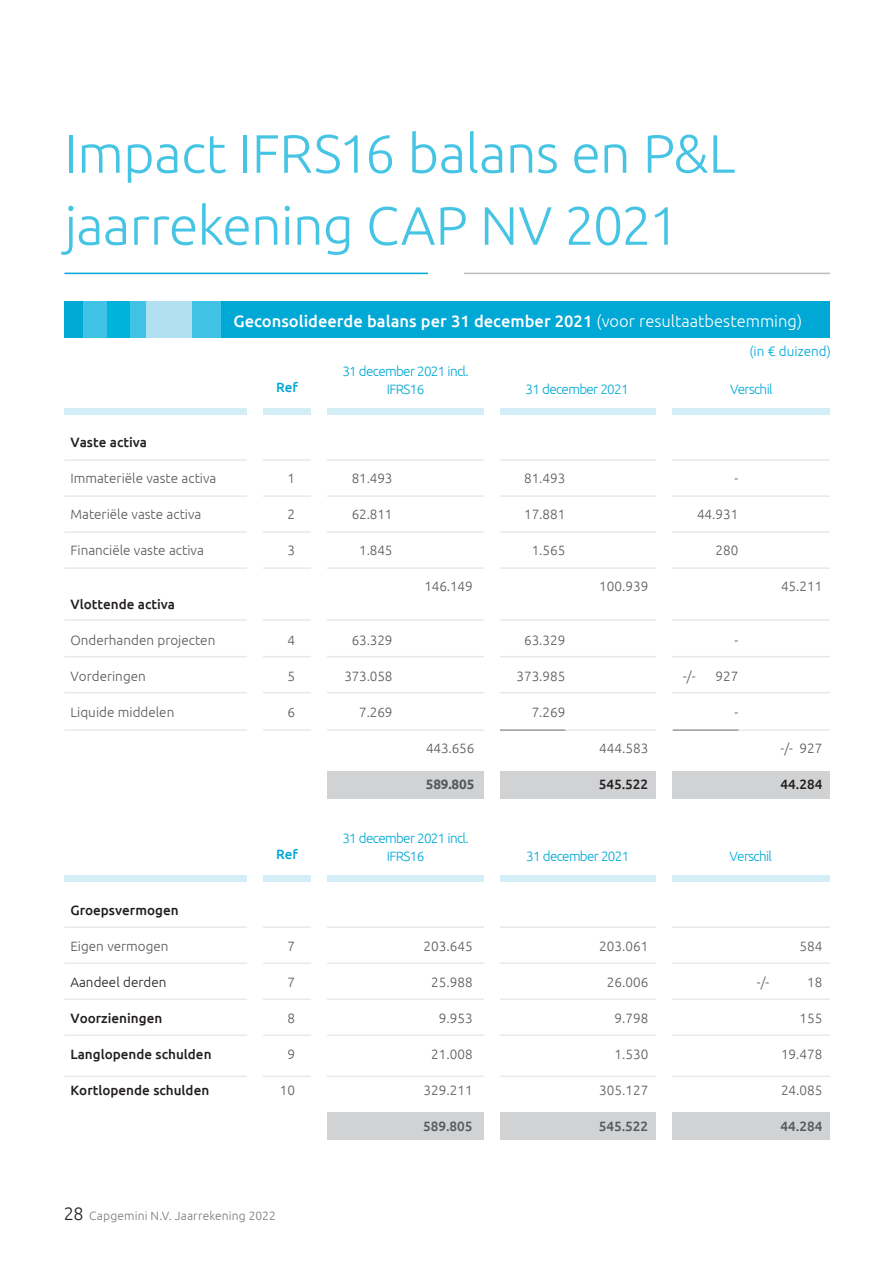
<style>
.page{position:relative;width:893px;height:1263px;background:#fff}
.page>*{position:absolute;margin:0;border:0;box-sizing:border-box;transform-origin:0 0}
.chapter-title2{font:300 54px/72px "Ubuntu";letter-spacing:-.015em;color:#46c4e4}
.Body-Text-Bullet-L1{font:500 16.5px "Ubuntu";color:#fff}
.Body-Text-Bullet-L1-2{font:300 13.5px "Ubuntu";color:#57585a}
.grijs_underlined{font:300 13.5px "Ubuntu";color:#57585a}
.Body-Text-Bullet-L1-3{font:500 13.5px "Ubuntu";color:#231f20}
.Body-Text-Bullet-L1-4{font:300 13.5px/18px "Ubuntu";letter-spacing:-.05em;color:#00a8d6;text-align:center}
.Plat{font:300 13.5px "Ubuntu";letter-spacing:-.01em;color:#57585a}
.grijs_underlined-2{font:500 13.5px "Ubuntu";color:#57585a}
.Body-Text-Bullet-L1-5{font:300 13.5px "Ubuntu";color:#231f20}
.zwarte_cijfers{font:300 13.5px "Ubuntu";color:#57585a}
.Body-Text-Bullet-L1-6{font:300 13.5px "Ubuntu";color:#00a8d6}
.Plat-2{font:700 13.5px "Ubuntu";letter-spacing:-.01em;color:#57585a}
.Body-Text-Bullet-L1-7{font:500 13.5px "Ubuntu";color:#00a8d6}
.t1{font:300 12px "Ubuntu";letter-spacing:.015em;color:#76787b}
.s1{font-weight:300}
.s2{font-size:18px;color:#231f20}
</style>
<div class="page">
<div style="left:327px;top:772px;width:503px;height:27px;background:#d1d2d4"></div>
<div style="left:327px;top:1112px;width:503px;height:27px;background:#d1d2d4"></div>
<div style="left:64px;top:302px;width:766px;height:36px;background:#00a8d6"></div>
<div style="left:83px;top:302px;width:138px;height:36px;background:#3fc2e4"></div>
<div style="left:146px;top:302px;width:45px;height:36px;background:#b0e0f1"></div>
<div style="left:107px;top:302px;width:22px;height:36px;background:#00b3dc"></div>
<hr style="left:64px;top:273px;width:364px;height:1px;background:#00a8d6">
<hr style="left:464px;top:273px;width:366px;height:1px;background:#bcbdc0">
<div style="left:64px;top:408px;width:766px;height:6px;background:#d4eef7"></div>
<div style="left:64px;top:875px;width:766px;height:6px;background:#d4eef7"></div>
<hr style="left:64px;top:459px;width:766px;height:2px;background:#d1d2d4">
<hr style="left:64px;top:926px;width:766px;height:2px;background:#d1d2d4">
<hr style="left:64px;top:495px;width:766px;height:2px;background:#d1d2d4">
<hr style="left:64px;top:531px;width:766px;height:2px;background:#d1d2d4">
<hr style="left:64px;top:962px;width:766px;height:2px;background:#d1d2d4">
<hr style="left:64px;top:998px;width:766px;height:2px;background:#d1d2d4">
<hr style="left:64px;top:567px;width:766px;height:2px;background:#d1d2d4">
<hr style="left:64px;top:1034px;width:766px;height:2px;background:#d1d2d4">
<hr style="left:64px;top:1075px;width:766px;height:2px;background:#d1d2d4">
<hr style="left:64px;top:619px;width:766px;height:2px;background:#d1d2d4">
<hr style="left:64px;top:656px;width:766px;height:1px;background:#d1d2d4">
<hr style="left:64px;top:692px;width:766px;height:1px;background:#d1d2d4">
<hr style="left:64px;top:729px;width:766px;height:2px;background:#d1d2d4">
<div style="left:484px;top:375px;width:16px;height:444px;background:#fff"></div>
<div style="left:656px;top:375px;width:16px;height:444px;background:#fff"></div>
<div style="left:311px;top:375px;width:16px;height:444px;background:#fff"></div>
<div style="left:247px;top:383px;width:16px;height:363px;background:#fff"></div>
<div style="left:484px;top:842px;width:16px;height:316px;background:#fff"></div>
<div style="left:656px;top:842px;width:16px;height:315px;background:#fff"></div>
<div style="left:311px;top:842px;width:16px;height:316px;background:#fff"></div>
<div style="left:247px;top:850px;width:16px;height:280px;background:#fff"></div>
<p class="chapter-title2" style="left:64px;top:116px;width:673px">Impact IFRS16 balans en P&amp;L jaarrekening CAP NV 2021</p>
<p class="Body-Text-Bullet-L1" style="left:233px;top:311px;width:570px">Geconsolideerde balans per 31 december 2021 <span class="s1">(voor resultaatbestemming)</span></p>
<p class="Body-Text-Bullet-L1-3" style="left:70px;top:433px;width:78px">Vaste activa</p>
<p class="Body-Text-Bullet-L1-2" style="left:70px;top:470px;width:148px">Immateriële vaste activa</p>
<p class="Body-Text-Bullet-L1-2" style="left:70px;top:506px;width:133px">Materiële vaste activa</p>
<p class="Body-Text-Bullet-L1-2" style="left:70px;top:542px;width:135px">Financiële vaste activa</p>
<p class="Body-Text-Bullet-L1-3" style="left:70px;top:595px;width:106px">Vlottende activa</p>
<p class="Body-Text-Bullet-L1-2" style="left:70px;top:632px;width:146px">Onderhanden projecten</p>
<p class="Body-Text-Bullet-L1-2" style="left:70px;top:668px;width:77px">Vorderingen</p>
<p class="Body-Text-Bullet-L1-2" style="left:70px;top:704px;width:105px">Liquide middelen</p>
<p class="Body-Text-Bullet-L1-3" style="left:70px;top:901px;width:110px">Groepsvermogen</p>
<p class="Body-Text-Bullet-L1-2" style="left:70px;top:938px;width:100px">Eigen vermogen</p>
<p class="Body-Text-Bullet-L1-5" style="left:70px;top:974px;width:97px">Aandeel derden</p>
<p class="Body-Text-Bullet-L1-3" style="left:70px;top:1009px;width:93px">Voorzieningen</p>
<p class="Body-Text-Bullet-L1-3" style="left:70px;top:1045px;width:143px">Langlopende schulden</p>
<p class="Body-Text-Bullet-L1-3" style="left:70px;top:1081px;width:140px">Kortlopende schulden</p>
<p class="Body-Text-Bullet-L1-7" style="left:276px;top:379px;width:23px">Ref</p>
<p class="Body-Text-Bullet-L1-2" style="left:288px;top:470px;width:9px">1</p>
<p class="Body-Text-Bullet-L1-2" style="left:288px;top:506px;width:9px">2</p>
<p class="Body-Text-Bullet-L1-2" style="left:288px;top:542px;width:9px">3</p>
<p class="Body-Text-Bullet-L1-2" style="left:288px;top:632px;width:9px">4</p>
<p class="Body-Text-Bullet-L1-2" style="left:288px;top:668px;width:9px">5</p>
<p class="Body-Text-Bullet-L1-2" style="left:288px;top:704px;width:9px">6</p>
<p class="Body-Text-Bullet-L1-7" style="left:276px;top:846px;width:23px">Ref</p>
<p class="Body-Text-Bullet-L1-2" style="left:288px;top:938px;width:9px">7</p>
<p class="Body-Text-Bullet-L1-2" style="left:288px;top:974px;width:9px">7</p>
<p class="Body-Text-Bullet-L1-2" style="left:288px;top:1010px;width:9px">8</p>
<p class="Body-Text-Bullet-L1-2" style="left:288px;top:1046px;width:9px">9</p>
<p class="Body-Text-Bullet-L1-2" style="left:280px;top:1082px;width:17px">10</p>
<p class="t1" style="left:64px;top:1209px;width:214px"><span class="s2">28</span> Capgemini N.V. Jaarrekening 2022</p>
<p class="Body-Text-Bullet-L1-4" style="left:342px;top:361px;width:128px">31 december 2021 incl.<br>IFRS16</p>
<p class="Plat" style="left:352px;top:470px;width:42px">81.493</p>
<p class="Plat" style="left:352px;top:506px;width:42px">62.811</p>
<p class="Plat" style="left:359px;top:542px;width:35px">1.845</p>
<p class="Plat" style="left:352px;top:632px;width:42px">63.329</p>
<p class="Plat" style="left:344px;top:668px;width:50px">373.058</p>
<p class="Plat" style="left:359px;top:704px;width:35px">7.269</p>
<p class="Plat" style="left:424px;top:578px;width:50px">146.149</p>
<p class="Plat" style="left:426px;top:740px;width:50px">443.656</p>
<p class="Plat-2" style="left:426px;top:776px;width:50px">589.805</p>
<p class="Body-Text-Bullet-L1-4" style="left:342px;top:829px;width:128px">31 december 2021 incl.<br>IFRS16</p>
<p class="grijs_underlined" style="left:424px;top:938px;width:51px">203.645</p>
<p class="grijs_underlined" style="left:431px;top:974px;width:43px">25.988</p>
<p class="grijs_underlined" style="left:439px;top:1010px;width:35px">9.953</p>
<p class="grijs_underlined" style="left:431px;top:1046px;width:43px">21.008</p>
<p class="grijs_underlined" style="left:424px;top:1082px;width:51px">329.211</p>
<p class="grijs_underlined-2" style="left:423px;top:1117px;width:51px">589.805</p>
<p class="Body-Text-Bullet-L1-6" style="left:749px;top:343px;width:83px">(in € duizend)</p>
<p class="Body-Text-Bullet-L1-4" style="left:526px;top:380px;width:105px">31 december 2021</p>
<p class="Body-Text-Bullet-L1-4" style="left:730px;top:380px;width:44px">Verschil</p>
<p class="grijs_underlined" style="left:524px;top:470px;width:43px">81.493</p>
<p class="grijs_underlined" style="left:524px;top:506px;width:43px">17.881</p>
<p class="Body-Text-Bullet-L1-2" style="left:532px;top:542px;width:35px">1.565</p>
<p class="grijs_underlined" style="left:524px;top:632px;width:43px">63.329</p>
<p class="grijs_underlined" style="left:516px;top:668px;width:51px">373.985</p>
<p class="grijs_underlined" style="left:532px;top:704px;width:35px">7.269</p>
<p class="zwarte_cijfers" style="left:599px;top:578px;width:51px">100.939</p>
<p class="Body-Text-Bullet-L1-2" style="left:599px;top:740px;width:51px">444.583</p>
<p class="Body-Text-Bullet-L1-3" style="left:599px;top:775px;width:51px">545.522</p>
<p class="grijs_underlined" style="left:735px;top:470px;width:5px">-</p>
<p class="grijs_underlined" style="left:697px;top:506px;width:43px">44.931</p>
<p class="Body-Text-Bullet-L1-2" style="left:715px;top:542px;width:24px">280</p>
<p class="grijs_underlined" style="left:735px;top:632px;width:5px">-</p>
<p class="grijs_underlined" style="left:683px;top:668px;width:14px">-/-</p>
<p class="grijs_underlined" style="left:715px;top:668px;width:24px">927</p>
<p class="grijs_underlined" style="left:735px;top:704px;width:5px">-</p>
<p class="zwarte_cijfers" style="left:781px;top:578px;width:43px">45.211</p>
<p class="Body-Text-Bullet-L1-2" style="left:781px;top:740px;width:43px">-/- 927</p>
<p class="Body-Text-Bullet-L1-3" style="left:780px;top:775px;width:43px">44.284</p>
<p class="Body-Text-Bullet-L1-4" style="left:526px;top:847px;width:105px">31 december 2021</p>
<p class="Body-Text-Bullet-L1-4" style="left:729px;top:847px;width:44px">Verschil</p>
<p class="grijs_underlined" style="left:599px;top:938px;width:51px">203.061</p>
<p class="grijs_underlined" style="left:607px;top:974px;width:43px">26.006</p>
<p class="grijs_underlined" style="left:614px;top:1010px;width:35px">9.798</p>
<p class="grijs_underlined" style="left:614px;top:1046px;width:35px">1.530</p>
<p class="grijs_underlined" style="left:599px;top:1082px;width:51px">305.127</p>
<p class="grijs_underlined-2" style="left:599px;top:1117px;width:51px">545.522</p>
<p class="grijs_underlined" style="left:799px;top:938px;width:24px">584</p>
<p class="grijs_underlined" style="left:757px;top:974px;width:14px">-/-</p>
<p class="grijs_underlined" style="left:807px;top:974px;width:17px">18</p>
<p class="grijs_underlined" style="left:799px;top:1010px;width:24px">155</p>
<p class="grijs_underlined" style="left:781px;top:1046px;width:43px">19.478</p>
<p class="grijs_underlined" style="left:781px;top:1082px;width:43px">24.085</p>
<p class="grijs_underlined-2" style="left:780px;top:1117px;width:43px">44.284</p>
</div>
